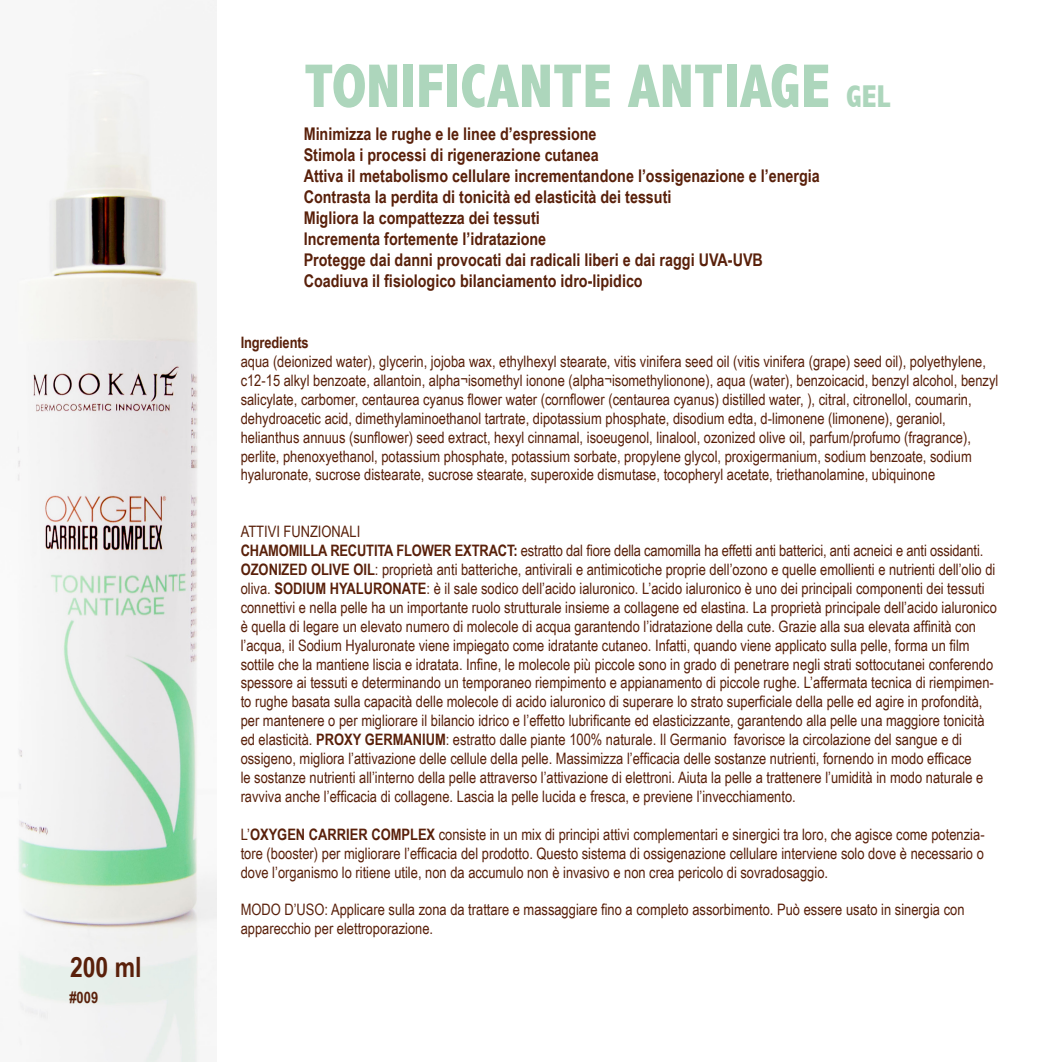
<style>
.page{position:relative;width:1062px;height:1062px;background:#fff}
.page>*{position:absolute;margin:0;border:0;box-sizing:border-box;transform-origin:0 0}
.t1{font:800 condensed 62.12px "Abadi";color:#add6bc}
.t2{font:700 28px "Arial Narrow";color:#59200a}
.t3{font:700 17.5px/21px "Arial Narrow";color:#59200a}
.t4{font:15.75px/18.9px "Arial Narrow";color:#59200a}
.t5{font:700 15.75px "Arial Narrow";letter-spacing:-.01em;color:#59200a}
.s1{font-size:31.5px}
.s2{font-weight:700}
</style>
<div class="page">
<img style="left:17px;top:0;width:199px;height:1062px">
<h2 class="t2" style="left:70px;top:946px;width:73px">200 ml</h2>
<p class="t5" style="left:69px;top:985px;width:30px">#009</p>
<h1 class="t1" style="left:304px;top:50px;width:587px">TONIFICANTE ANTIAGE <span class="s1">GEL</span></h1>
<p class="t3" style="left:304px;top:123px;width:518px">Minimizza le rughe e le linee d’espressione<br>Stimola i processi di rigenerazione cutanea<br>Attiva il metabolismo cellulare incrementandone l’ossigenazione e l’energia Contrasta la perdita di tonicità ed elasticità dei tessuti<br>Migliora la compattezza dei tessuti<br>Incrementa fortemente l’idratazione<br>Protegge dai danni provocati dai radicali liberi e dai raggi UVA-UVB Coadiuva il fisiologico bilanciamento idro-lipidico</p>
<p class="t5" style="left:241px;top:330px;width:70px">Ingredients</p>
<p class="t4" style="left:241px;top:351px;width:759px">aqua (deionized water), glycerin, jojoba wax, ethylhexyl stearate, vitis vinifera seed oil (vitis vinifera (grape) seed oil), polyethylene, c12-15 alkyl benzoate, allantoin, alpha¬isomethyl ionone (alpha¬isomethylionone), aqua (water), benzoicacid, benzyl alcohol, benzyl salicylate, carbomer, centaurea cyanus flower water (cornflower (centaurea cyanus) distilled water, ), citral, citronellol, coumarin, dehydroacetic acid, dimethylaminoethanol tartrate, dipotassium phosphate, disodium edta, d-limonene (limonene), geraniol, helianthus annuus (sunflower) seed extract, hexyl cinnamal, isoeugenol, linalool, ozonized olive oil, parfum/profumo (fragrance), perlite, phenoxyethanol, potassium phosphate, potassium sorbate, propylene glycol, proxigermanium, sodium benzoate, sodium hyaluronate, sucrose distearate, sucrose stearate, superoxide dismutase, tocopheryl acetate, triethanolamine, ubiquinone</p>
<p class="t4" style="left:241px;top:521px;width:756px">ATTIVI FUNZIONALI<br><span class="s2">Chamomi lla recutita flower extract:</span> estratto dal fiore della camomilla ha effetti anti batterici, anti acneici e anti ossidanti.<br><span class="s2">OZONIZED OLIVE OIL</span>: proprietà anti batteriche, antivirali e antimicotiche proprie dell’ozono e quelle emollienti e nutrienti dell’olio di oliva. <span class="s2">Sodium</span></p>
<p class="t4" style="left:241px;top:578px;width:757px;text-indent:89px"><span class="s2">hyaluronate</span>: è il sale sodico dell’acido ialuronico. L’acido ialuronico è uno dei principali componenti dei tessuti connettivi e nella pelle ha un importante ruolo strutturale insieme a collagene ed elastina. La proprietà principale dell’acido ialuronico è quella di legare un elevato numero di molecole di acqua garantendo l’idratazione della cute. Grazie alla sua elevata affinità con l’acqua, il Sodium Hyaluronate viene impiegato come idratante cutaneo. Infatti, quando viene applicato sulla pelle, forma un film sottile che la mantiene liscia e idratata. Infine, le molecole più piccole sono in grado di penetrare negli strati sottocutanei conferendo spessore ai tessuti e determinando un temporaneo riempimento e appianamento di piccole rughe. L’affermata tecnica di riempimen&shy;to rughe basata sulla capacità delle molecole di acido ialuronico di superare lo strato superficiale della pelle ed agire in profondità, per mantenere o per migliorare il bilancio idrico e l’effetto lubrificante ed elasticizzante, garantendo alla pelle una maggiore tonicità ed elasticità. <span class="s2">Proxy Germanium</span></p>
<p class="t4" style="left:241px;top:729px;width:744px;text-indent:205px">: estratto dalle piante 100% naturale. Il Germanio favorisce la circolazione del sangue e di ossigeno, migliora l’attivazione delle cellule della pelle. Massimizza l’efficacia delle sostanze nutrienti, fornendo in modo efficace le sostanze nutrienti all’interno della pelle attraverso l’attivazione di elettroni. Aiuta la pelle a trattenere l’umidità in modo naturale e ravviva anche l’efficacia di collagene. Lascia la pelle lucida e fresca, e previene l’invecchiamento.</p>
<p class="t4" style="left:241px;top:824px;width:745px;text-align:justify">L’<span class="s2">Oxygen Carrier Complex</span> consiste in un mix di principi attivi complementari e sinergici tra loro, che agisce come potenzia&shy;tore (booster) per migliorare l’efficacia del prodotto. Questo sistema di ossigenazione cellulare interviene solo dove è necessario o dove l’organismo lo ritiene utile, non da accumulo non è invasivo e non crea pericolo di sovradosaggio.</p>
<p class="t4" style="left:241px;top:899px;width:725px">MODO D’USO: Applicare sulla zona da trattare e massaggiare fino a completo assorbimento. Può essere usato in sinergia con apparecchio per elettroporazione.</p>
</div>
